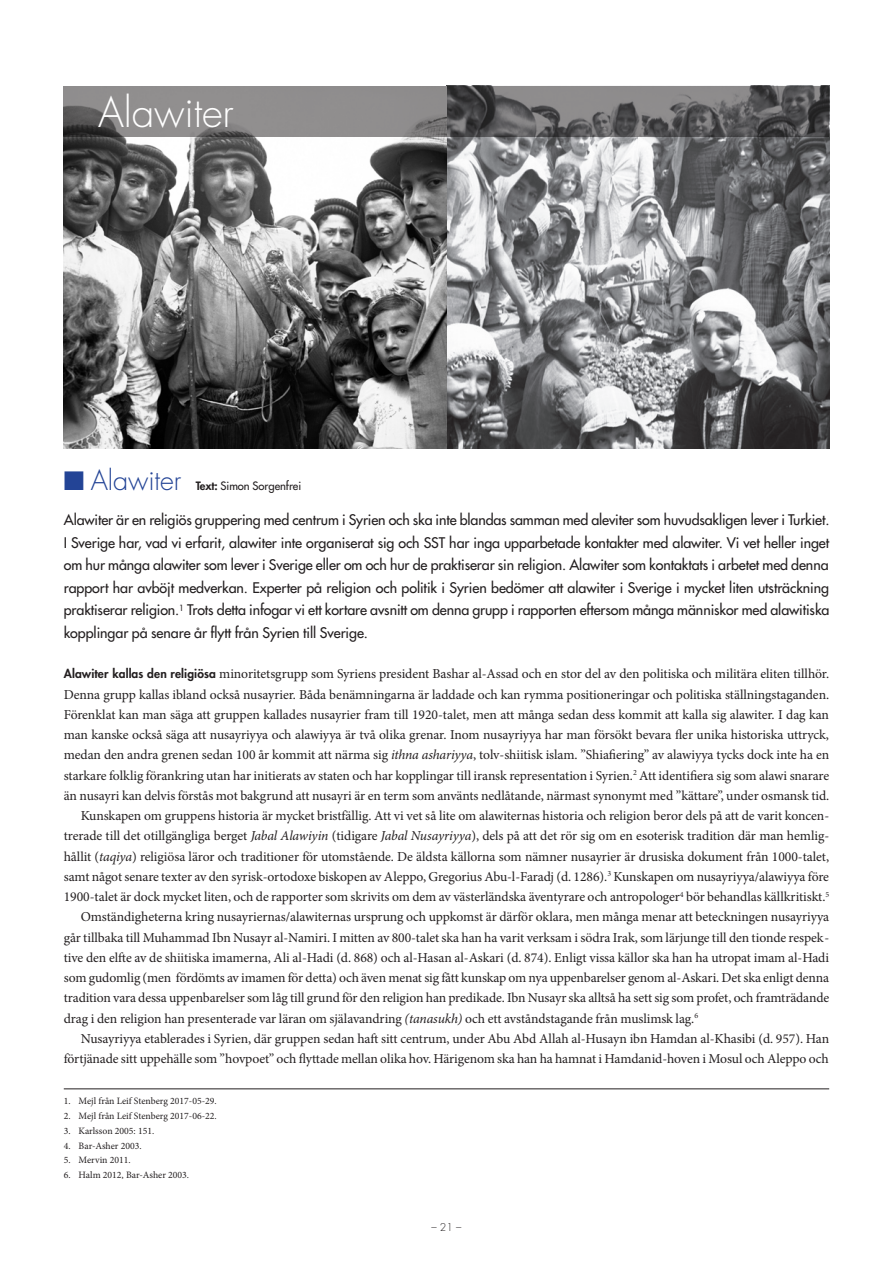
<style>
.page{position:relative;width:893px;height:1263px;background:#fff}
.page>*{position:absolute;margin:0;border:0;box-sizing:border-box;transform-origin:0 0}
._1__Smårubriker{font:300 40.5px "Futura Std";letter-spacing:-.005em;color:#fff}
._1__Smårubriker-2{font:300 27px "Futura Std";letter-spacing:-.005em;color:#234496}
.MENA__ingress{font:500 14.25px/22.5px "Futura Std";letter-spacing:-.005em;color:#231f20;text-align:justify}
.Bröd_ny_2{font:13.65px/20.2px "Minion Pro";letter-spacing:-.005em;color:#231f20;text-align:justify}
.Bröd_utan_indrag{font:13.65px/20.2px "Minion Pro";letter-spacing:-.01em;color:#231f20;text-align:justify}
._1__Smårubriker-3{font:500 11.25px "Futura Std";letter-spacing:-.005em;color:#231f20}
.t1{font:300 10.5px "Futura Std";color:#231f20}
.Fotnot{font:9.75px "Minion Pro";color:#231f20}
.s1{font-weight:800}
.s2{font-family:"Futura Std";font-weight:800;font-size:12px}
.s3{font-style:italic}
</style>
<div class="page">
<img style="left:64px;top:136px;width:765px;height:312px">
<svg style="left:64px;top:86px;width:765px;height:50px;background:#767575"></svg>
<hr style="left:64px;top:1088px;width:765px;height:1px;background:#231f20">
<p class="_1__Smårubriker" style="left:98px;top:88px;width:137px">Alawiter</p>
<p class="_1__Smårubriker-2" style="left:64px;top:464px;width:119px">■ Alawiter</p>
<p class="_1__Smårubriker-3" style="left:196px;top:479px;width:107px"><span class="s1">Text:</span> Simon Sorgenfrei</p>
<p class="MENA__ingress" style="left:64px;top:509px;width:767px">Alawiter är en religiös gruppering med centrum i Syrien och ska inte blandas samman med aleviter som huvudsakligen lever i Turkiet.<br>I Sverige har, vad vi erfarit, alawiter inte organiserat sig och SST har inga upparbetade kontakter med alawiter. Vi vet heller inget om hur många alawiter som lever i Sverige eller om och hur de praktiserar sin religion. Alawiter som kontaktats i arbetet med denna rapport har avböjt medverkan. Experter på religion och politik i Syrien bedömer att alawiter i Sverige i mycket liten utsträckning praktiserar religion.<sup>1</sup> Trots detta infogar vi ett kortare avsnitt om denna grupp i rapporten eftersom många människor med alawitiska kopplingar på senare år flytt från Syrien till Sverige.</p>
<p class="Bröd_utan_indrag" style="left:64px;top:664px;width:767px"><span class="s2">Alawiter kallas den religiösa</span> minoritetsgrupp som Syriens president Bashar al-Assad och en stor del av den politiska och militära eliten tillhör.<br>Denna grupp kallas ibland också nusayrier. Båda benämningarna är laddade och kan rymma positioneringar och politiska ställningstaganden.<br>Förenklat kan man säga att gruppen kallades nusayrier fram till 1920-talet, men att många sedan dess kommit att kalla sig alawiter. I dag kan man kanske också säga att nusayriyya och alawiyya är två olika grenar. Inom nusayriyya har man försökt bevara fler unika historiska uttryck, medan den andra grenen sedan 100 år kommit att närma sig <span class="s3">ithna ashariyya</span>, tolv-shiitisk islam. ”Shiafiering” av alawiyya tycks dock inte ha en starkare folklig förankring utan har initierats av staten och har kopplingar till iransk representation i Syrien.<sup>2</sup> Att identifiera sig som alawi snarare än nusayri kan delvis förstås mot bakgrund att nusayri är en term som använts nedlåtande, närmast synonymt med ”kättare”, under osmansk tid.</p>
<p class="Bröd_ny_2" style="left:64px;top:806px;width:767px;text-indent:17px">Kunskapen om gruppens historia är mycket bristfällig. Att vi vet så lite om alawiternas historia och religion beror dels på att de varit koncen&shy;trerade till det otillgängliga berget <span class="s3">Jabal Alawiyin</span> (tidigare <span class="s3">Jabal Nusayriyya</span>), dels på att det rör sig om en esoterisk tradition där man hemlig&shy;hållit (<span class="s3">taqiya</span>) religiösa läror och traditioner för utomstående. De äldsta källorna som nämner nusayrier är drusiska dokument från 1000-talet, samt något senare texter av den syrisk-ortodoxe biskopen av Aleppo, Gregorius Abu-l-Faradj (d. 1286).<sup>3</sup> Kunskapen om nusayriyya/alawiyya före 1900-talet är dock mycket liten, och de rapporter som skrivits om dem av västerländska äventyrare och antropologer<sup>4</sup> bör behandlas källkritiskt.<sup>5</sup></p>
<p class="Bröd_ny_2" style="left:64px;top:907px;width:767px;text-indent:17px">Omständigheterna kring nusayriernas/alawiternas ursprung och uppkomst är därför oklara, men många menar att beteckningen nusayriyya går tillbaka till Muhammad Ibn Nusayr al-Namiri. I mitten av 800-talet ska han ha varit verksam i södra Irak, som lärjunge till den tionde respek&shy;tive den elfte av de shiitiska imamerna, Ali al-Hadi (d. 868) och al-Hasan al-Askari (d. 874). Enligt vissa källor ska han ha utropat imam al-Hadi som gudomlig (men fördömts av imamen för detta) och även menat sig fått kunskap om nya uppenbarelser genom al-Askari. Det ska enligt denna tradition vara dessa uppenbarelser som låg till grund för den religion han predikade. Ibn Nusayr ska alltså ha sett sig som profet, och framträdande drag i den religion han presenterade var läran om själavandring <span class="s3">(tanasukh)</span> och ett avståndstagande från muslimsk lag.<sup>6</sup></p>
<p class="Bröd_ny_2" style="left:64px;top:1028px;width:767px;text-align:right">Nusayriyya etablerades i Syrien, där gruppen sedan haft sitt centrum, under Abu Abd Allah al-Husayn ibn Hamdan al-Khasibi (d. 957). Han förtjänade sitt uppehälle som ”hovpoet” och flyttade mellan olika hov. Härigenom ska han ha hamnat i Hamdanid-hoven i Mosul och Aleppo och</p>
<p class="Fotnot" style="left:64px;top:1095px;width:155px">1. Mejl från Leif Stenberg 2017-05-29.</p>
<p class="Fotnot" style="left:64px;top:1109px;width:155px">2. Mejl från Leif Stenberg 2017-06-22.</p>
<p class="Fotnot" style="left:64px;top:1124px;width:92px">3. Karlsson 2005: 151.</p>
<p class="Fotnot" style="left:64px;top:1139px;width:79px">4. Bar-Asher 2003.</p>
<p class="Fotnot" style="left:64px;top:1154px;width:69px">5. Mervin 2011.</p>
<p class="Fotnot" style="left:64px;top:1168px;width:127px">6. Halm 2012, Bar-Asher 2003.</p>
<p class="t1" style="left:431px;top:1220px;width:32px">– 21 –</p>
</div>
